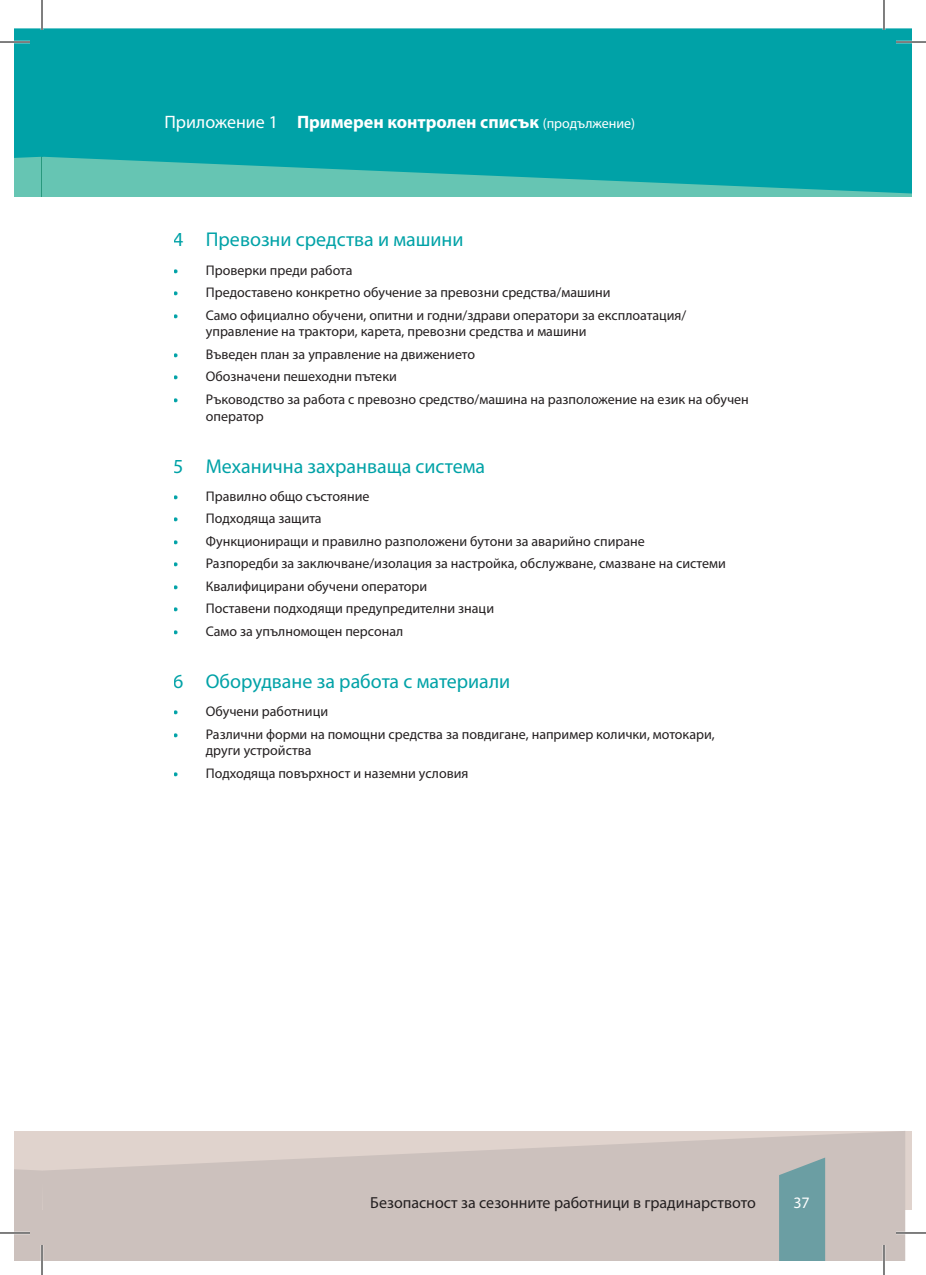
<style>
.page{position:relative;width:926px;height:1275px;background:#fff}
.page>*{position:absolute;margin:0;border:0;box-sizing:border-box;transform-origin:0 0}
.t1{font:20px "Myriad Pro";color:#00a2a7}
.t2{font:700 18px "Myriad Pro";color:#fff}
.t3{font:16px "Myriad Pro";color:#231f20}
.t4{font:16px "Myriad Pro";color:#fff}
.t5{font:14px/16.8px "Myriad Pro";color:#231f20}
.s1{font-weight:400}
.s2{font-weight:400;font-size:14px}
.s3{font-weight:900;color:#00a2a7}
</style>
<div class="page">
<svg style="left:42px;top:1131px;width:863px;height:130px;background:#cfc3bf"></svg>
<svg style="left:779px;top:1157px;width:46px;height:104px;background:#73a1a5"></svg>
<div style="left:14px;top:1131px;width:28px;height:78px;background:#e0d3cd"></div>
<div style="left:14px;top:1169px;width:29px;height:92px;background:#ccc1bd"></div>
<div style="left:42px;top:82px;width:870px;height:115px;background:#66c5b3"></div>
<svg style="left:44px;top:28px;width:868px;height:165px;background:#0ba6a8"></svg>
<div style="left:14px;top:82px;width:28px;height:115px;background:#66c5b3"></div>
<div style="left:14px;top:28px;width:30px;height:130px;background:#00a2a7"></div>
<hr style="left:0;top:41px;width:30px;height:2px;background:#fff">
<hr style="left:896px;top:41px;width:30px;height:2px;background:#fff">
<hr style="left:0;top:1231px;width:30px;height:3px;background:#fff">
<hr style="left:896px;top:1231px;width:30px;height:3px;background:#fff">
<hr style="left:41px;top:0;width:2px;height:30px;background:#fff">
<hr style="left:41px;top:1245px;width:2px;height:30px;background:#fff">
<hr style="left:883px;top:0;width:2px;height:30px;background:#fff">
<hr style="left:883px;top:1245px;width:2px;height:30px;background:#fff">
<hr style="left:0;top:42px;width:30px;height:1px;background:#000">
<hr style="left:896px;top:42px;width:30px;height:1px;background:#000">
<hr style="left:0;top:1232px;width:30px;height:1px;background:#000">
<hr style="left:896px;top:1232px;width:30px;height:1px;background:#000">
<hr style="left:42px;top:0;width:1px;height:30px;background:#000">
<hr style="left:42px;top:1245px;width:1px;height:30px;background:#000">
<hr style="left:884px;top:0;width:1px;height:30px;background:#000">
<hr style="left:884px;top:1245px;width:1px;height:30px;background:#000">
<p class="t2" style="left:164px;top:110px;width:472px"><span class="s1">Приложение 1</span> Примерен контролен списък <span class="s2">(продължение)</span></p>
<h1 class="t1" style="left:174px;top:227px;width:291px">4 Превозни средства и машини</h1>
<p class="t5" style="left:174px;top:261px;width:180px"><span class="s3">•</span> Проверки преди работа</p>
<p class="t5" style="left:174px;top:284px;width:438px"><span class="s3">•</span> Предоставено конкретно обучение за превозни средства/машини</p>
<p class="t5" style="left:206px;top:306px;width:482px;text-indent:-32px"><span class="s3">•</span> Само официално обучени, опитни и годни/здрави оператори за експлоатация/ управление на трактори, карета, превозни средства и машини</p>
<p class="t5" style="left:174px;top:345px;width:303px"><span class="s3">•</span> Въведен план за управление на движението</p>
<p class="t5" style="left:174px;top:368px;width:224px"><span class="s3">•</span> Обозначени пешеходни пътеки</p>
<p class="t5" style="left:206px;top:390px;width:545px;text-indent:-32px"><span class="s3">•</span> Ръководство за работа с превозно средство/машина на разположение на език на обучен оператор</p>
<h1 class="t1" style="left:174px;top:454px;width:313px">5 Механична захранваща система</h1>
<p class="t5" style="left:174px;top:487px;width:197px"><span class="s3">•</span> Правилно общо състояние</p>
<p class="t5" style="left:174px;top:510px;width:149px"><span class="s3">•</span> Подходяща защита</p>
<p class="t5" style="left:174px;top:532px;width:472px"><span class="s3">•</span> Функциониращи и правилно разположени бутони за аварийно спиране</p>
<p class="t5" style="left:174px;top:555px;width:553px"><span class="s3">•</span> Разпоредби за заключване/изолация за настройка, обслужване, смазване на системи</p>
<p class="t5" style="left:174px;top:577px;width:255px"><span class="s3">•</span> Квалифицирани обучени оператори</p>
<p class="t5" style="left:174px;top:600px;width:322px"><span class="s3">•</span> Поставени подходящи предупредителни знаци</p>
<p class="t5" style="left:174px;top:622px;width:231px"><span class="s3">•</span> Само за упълномощен персонал</p>
<h1 class="t1" style="left:174px;top:669px;width:338px">6 Оборудване за работа с материали</h1>
<p class="t5" style="left:174px;top:702px;width:156px"><span class="s3">•</span> Обучени работници</p>
<p class="t5" style="left:206px;top:725px;width:510px;text-indent:-32px"><span class="s3">•</span> Различни форми на помощни средства за повдигане, например колички, мотокари, други устройства</p>
<p class="t5" style="left:174px;top:764px;width:296px"><span class="s3">•</span> Подходяща повърхност и наземни условия</p>
<p class="t3" style="left:370px;top:1192px;width:387px">Безопасност за сезонните работници в градинарството</p>
<p class="t4" style="left:793px;top:1192px;width:18px">37</p>
</div>
